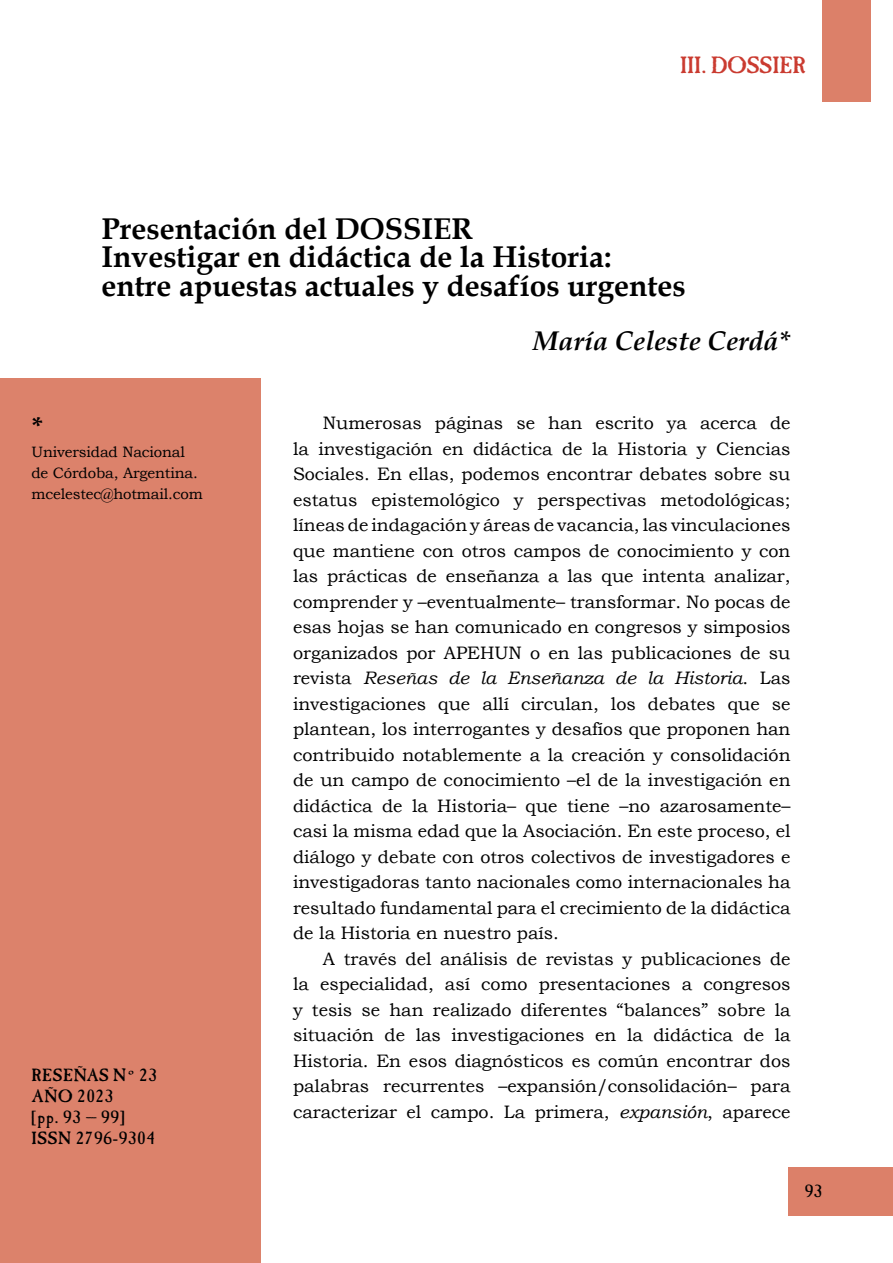
<style>
.page{position:relative;width:893px;height:1263px;background:#fff}
.page>*{position:absolute;margin:0;border:0;box-sizing:border-box;transform-origin:0 0}
.t1{font:700 30px/28.5px "Book Antiqua";color:#000}
.t2{font:italic 700 27px "Book Antiqua";color:#000}
.t3{font:700 27px "Book Antiqua";color:#000}
.t4{font:24px "OPTI Caslon Antique";color:#ca3b30}
.t5{font:18px/25.5px "Bookman Old Style";color:#000;text-align:justify}
.t6{font:18px/21px "OPTI Caslon Antique";letter-spacing:.04em;color:#000}
.t7{font:15px/21px "Bookman Old Style";letter-spacing:-.01em;color:#000}
.s1{font-family:"Papyrus"}
.s2{font-style:italic}
</style>
<div class="page">
<div style="left:789px;top:1167px;width:104px;height:49px;background:#dc8069"></div>
<div style="left:0;top:379px;width:260px;height:884px;background:#dc826b"></div>
<div style="left:822px;top:0;width:49px;height:102px;background:#dc8069"></div>
<h3 class="t4" style="left:680px;top:51px;width:127px">III. DOSSIER</h3>
<h1 class="t1" style="left:102px;top:214px;width:586px">Presentación del DOSSIER<br>Investigar en didáctica de la Historia: entre apuestas actuales y desafíos urgentes</h1>
<h2 class="t2" style="left:533px;top:322px;width:259px">María Celeste Cerdá*</h2>
<h2 class="t3" style="left:31px;top:409px;width:13px">*</h2>
<p class="t7" style="left:31px;top:442px;width:173px">Universidad Nacional de Córdoba, Argentina. mcelestec@hotmail.com</p>
<p class="t6" style="left:31px;top:1064px;width:127px">RESEÑAS N<span class="s1">°</span> 23<br>AÑO 2023<br>[pp. 93 – 99]<br>ISSN 2796-9304</p>
<p class="t5" style="left:293px;top:410px;width:499px;text-indent:30px">Numerosas páginas se han escrito ya acerca de la investigación en didáctica de la Historia y Ciencias Sociales. En ellas, podemos encontrar debates sobre su estatus epistemológico y perspectivas metodológicas; líneas de indagación y áreas de vacancia, las vinculaciones que mantiene con otros campos de conocimiento y con las prácticas de enseñanza a las que intenta analizar, comprender y –eventualmente– transformar. No pocas de esas hojas se han comunicado en congresos y simposios organizados por APEHUN o en las publicaciones de su revista <span class="s2">Reseñas de la Enseñanza de la Historia</span>. Las investigaciones que allí circulan, los debates que se plantean, los interrogantes y desafíos que proponen han contribuido notablemente a la creación y consolidación de un campo de conocimiento –el de la investigación en didáctica de la Historia– que tiene –no azarosamente– casi la misma edad que la Asociación. En este proceso, el diálogo y debate con otros colectivos de investigadores e investigadoras tanto nacionales como internacionales ha resultado fundamental para el crecimiento de la didáctica de la Historia en nuestro país.</p>
<p class="t5" style="left:293px;top:946px;width:499px;text-indent:30px">A través del análisis de revistas y publicaciones de la especialidad, así como presentaciones a congresos y tesis se han realizado diferentes “balances” sobre la situación de las investigaciones en la didáctica de la Historia. En esos diagnósticos es común encontrar dos palabras recurrentes –expansión/consolidación– para caracterizar el campo. La primera, <span class="s2">expansión</span>, aparece</p>
<p class="t6" style="left:805px;top:1180px;width:19px">93</p>
</div>
